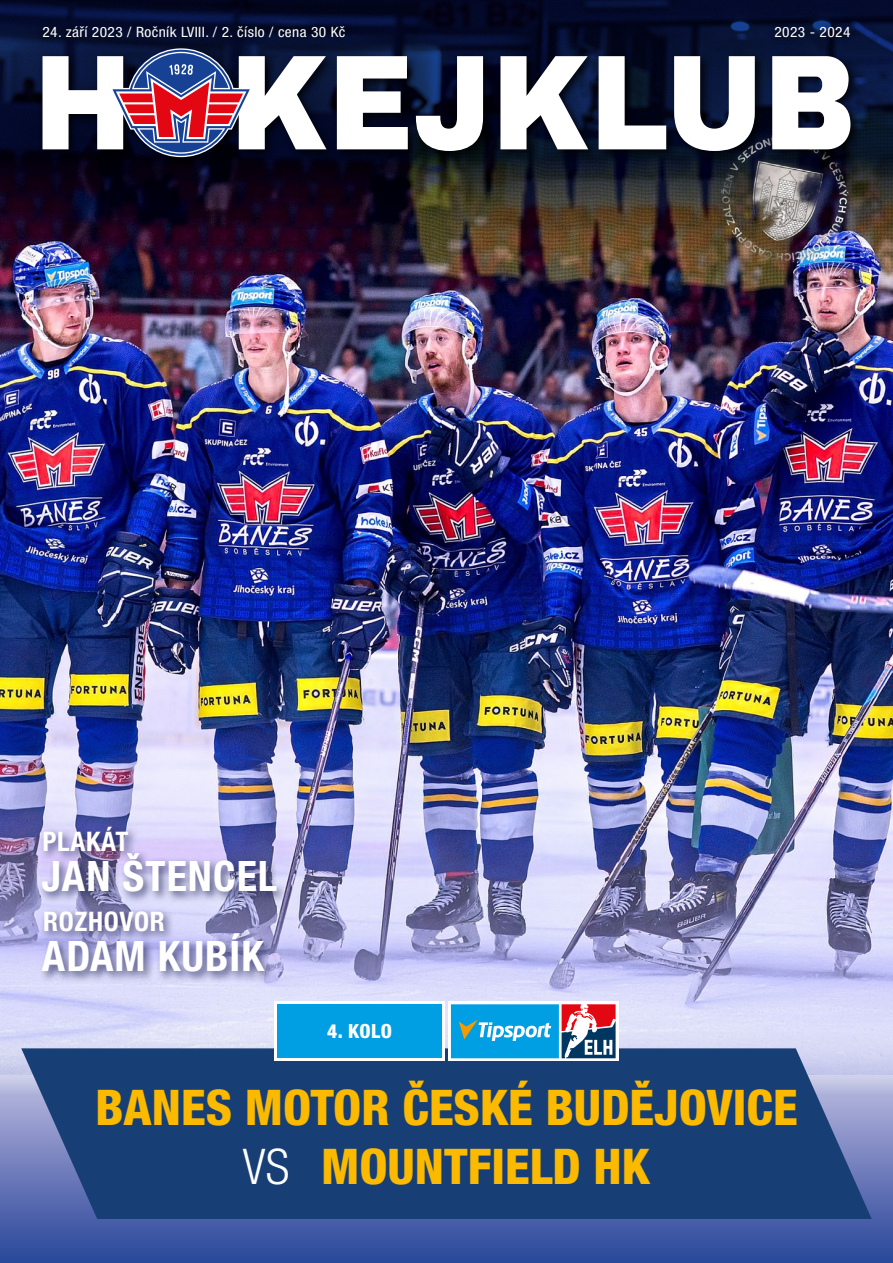
<style>
.page{position:relative;width:893px;height:1263px;background:#fff}
.page>*{position:absolute;margin:0;border:0;box-sizing:border-box;transform-origin:0 0}
.t1{font:800 condensed 49.2px/59.7px "Helvetica Neue LT Pro";color:#fbba00;text-align:center}
.t2{font:700 condensed 42px "Helvetica Neue LT Pro";letter-spacing:.025em;color:#fff}
.t3{font:700 condensed 27px "Helvetica Neue LT Pro";letter-spacing:.025em;color:#fff}
.t4{font:800 condensed 19.5px "Helvetica Neue LT Pro";color:#fff}
.t5{font:condensed 14.25px "Helvetica Neue LT Pro";letter-spacing:.025em;color:#fff;scale:1.08 1}
.s1{font-weight:300;color:#fff}
</style>
<div class="page">
<img style="left:0;top:264px;width:893px;height:724px">
<svg style="left:0;top:988px;width:893px;height:275px;background:#8896cc"></svg>
<svg style="left:21px;top:1048px;width:851px;height:171px;background:#23477d"></svg>
<img style="left:0;top:0;width:893px;height:264px">
<div style="left:36px;top:19px;width:317px;height:26px;background:#000;opacity:.75"></div>
<div style="left:767px;top:19px;width:90px;height:26px;background:#000;opacity:.75"></div>
<div style="left:40px;top:822px;width:100px;height:41px;background:#262957;opacity:.75"></div>
<div style="left:39px;top:849px;width:250px;height:55px;background:#262957;opacity:.75"></div>
<div style="left:41px;top:907px;width:135px;height:36px;background:#262957;opacity:.75"></div>
<div style="left:39px;top:930px;width:237px;height:54px;background:#262957;opacity:.75"></div>
<img style="left:719px;top:170px;width:131px;height:94px">
<div style="left:448px;top:1001px;width:170px;height:60px;background:linear-gradient(to right,#feffff,#fff)"></div>
<svg style="left:451px;top:1004px;width:165px;height:54px;background:#4b96c1"></svg>
<div style="left:275px;top:1001px;width:170px;height:60px;background:#fff"></div>
<div style="left:277px;top:1004px;width:165px;height:54px;background:#009fe3"></div>
<div style="left:39px;top:44px;width:824px;height:126px;background:#000;opacity:.75"></div>
<svg style="left:337px;top:56px;width:71px;height:93px"></svg>
<svg style="left:416px;top:56px;width:67px;height:95px"></svg>
<svg style="left:500px;top:56px;width:88px;height:93px"></svg>
<svg style="left:599px;top:56px;width:67px;height:93px"></svg>
<svg style="left:674px;top:56px;width:81px;height:95px"></svg>
<svg style="left:772px;top:56px;width:78px;height:93px"></svg>
<svg style="left:43px;top:48px;width:283px;height:109px"></svg>
<p class="t5" style="left:43px;top:24px;width:282px">24. září 2023 / Ročník LVIII. / 2. číslo / cena 30 Kč</p>
<p class="t5" style="left:774px;top:24px;width:72px">2023 - 2024</p>
<h3 class="t3" style="left:43px;top:825px;width:87px">PLAKÁT</h3>
<h2 class="t2" style="left:41px;top:850px;width:237px">JAN ŠTENCEL</h2>
<h3 class="t3" style="left:43px;top:905px;width:123px">ROZHOVOR</h3>
<h2 class="t2" style="left:42px;top:931px;width:223px">ADAM KUBÍK</h2>
<h3 class="t4" style="left:327px;top:1019px;width:66px">4. KOLO</h3>
<h1 class="t1" style="left:95px;top:1076px;width:704px">BANES MOTOR ČESKÉ BUDĚJOVICE<br><span class="s1">VS</span> MOUNTFIELD HK</h1>
</div>
